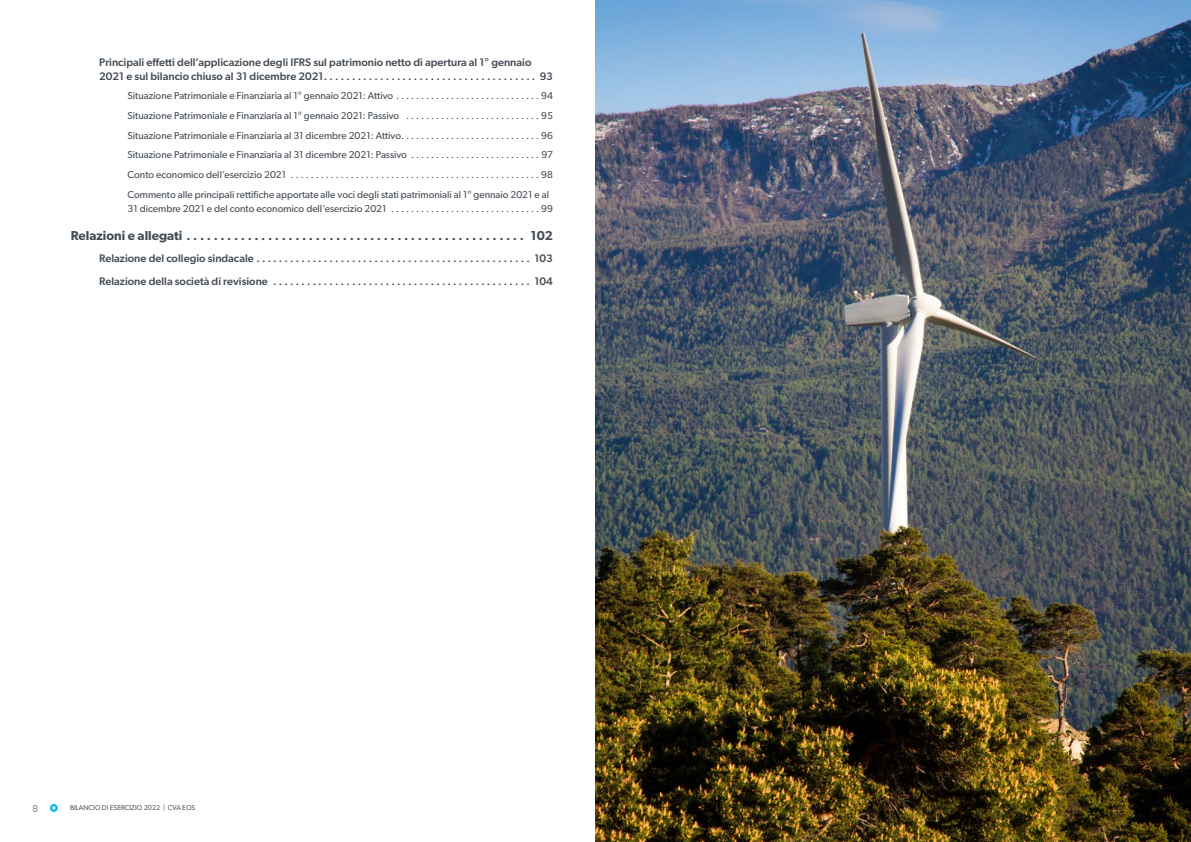
<style>
.page{position:relative;width:1191px;height:842px;background:#fff}
.page>*{position:absolute;margin:0;border:0;box-sizing:border-box;transform-origin:0 0}
.t1{font:600 13px "Gibson";color:#444c54}
.t2{font:500 11px/14px "Gibson";color:#444c54}
.t3{font:10px/14px "Gibson";color:#444c54}
.t4{font:300 10px "Gibson";color:#444c54}
.t5{font:7px "Gibson";color:#57585a}
</style>
<div class="page">
<img style="left:595px;top:0;width:596px;height:842px">
<svg style="left:50px;top:804px;width:8px;height:8px"></svg>
<p class="t2" style="left:99px;top:54px;width:434px">Principali effetti dell’applicazione degli IFRS sul patrimonio netto di apertura al 1° gennaio<br>2021 e sul bilancio chiuso al 31 dicembre 2021.......................................</p>
<p class="t2" style="left:540px;top:68px;width:15px">93</p>
<p class="t3" style="left:128px;top:89px;width:427px">Situazione Patrimoniale e Finanziaria al 1° gennaio 2021: Attivo . . . . . . . . . . . . . . . . . . . . . . . . . . . . . 94</p>
<p class="t3" style="left:128px;top:108px;width:427px">Situazione Patrimoniale e Finanziaria al 1° gennaio 2021: Passivo . . . . . . . . . . . . . . . . . . . . . . . . . . . 95</p>
<p class="t3" style="left:128px;top:128px;width:427px">Situazione Patrimoniale e Finanziaria al 31 dicembre 2021: Attivo. . . . . . . . . . . . . . . . . . . . . . . . . . . . 96</p>
<p class="t3" style="left:128px;top:148px;width:427px">Situazione Patrimoniale e Finanziaria al 31 dicembre 2021: Passivo . . . . . . . . . . . . . . . . . . . . . . . . . . 97</p>
<p class="t3" style="left:128px;top:167px;width:427px">Conto economico dell’esercizio 2021 . . . . . . . . . . . . . . . . . . . . . . . . . . . . . . . . . . . . . . . . . . . . . . . . . . 98</p>
<p class="t3" style="left:128px;top:187px;width:427px">Commento alle principali rettifiche apportate alle voci degli stati patrimoniali al 1° gennaio 2021 e al<br>31 dicembre 2021 e del conto economico dell’esercizio 2021 . . . . . . . . . . . . . . . . . . . . . . . . . . . . . . 99</p>
<p class="t1" style="left:71px;top:227px;width:483px">Relazioni e allegati . . . . . . . . . . . . . . . . . . . . . . . . . . . . . . . . . . . . . . . . . . . . . . . . . . 102</p>
<p class="t2" style="left:99px;top:251px;width:159px">Relazione del collegio sindacale..................................................</p>
<p class="t2" style="left:534px;top:251px;width:20px">103</p>
<p class="t2" style="left:99px;top:274px;width:176px">Relazione della società di revisione ...............................................</p>
<p class="t2" style="left:534px;top:274px;width:20px">104</p>
<p class="t4" style="left:33px;top:802px;width:7px">8</p>
<p class="t5" style="left:70px;top:804px;width:127px">BILANCIO DI ESERCIZIO 2022 | CVA EOS</p>
</div>
